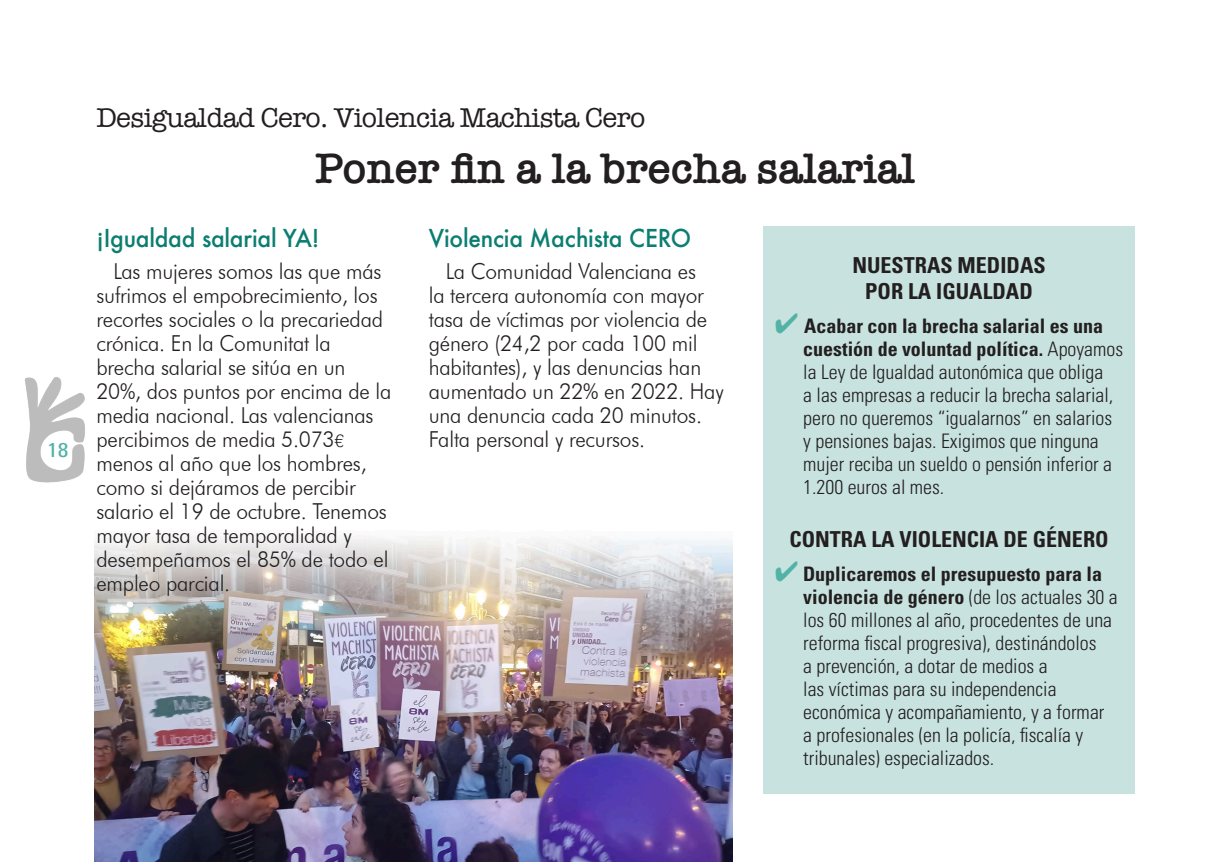
<style>
.page{position:relative;width:1214px;height:862px;background:#fff}
.page>*{position:absolute;margin:0;border:0;box-sizing:border-box;transform-origin:0 0}
.Título{font:600 44px "American Typewriter";color:#231f20}
.Subtítulo{font:28px "American Typewriter";letter-spacing:-.02em;color:#231f20}
.Subtítulo_de_texto{font:500 24px "Futura";letter-spacing:-.01em;color:#0b7e71;scale:.95 1}
.Texto_1_justificado{font:500 24px "Futura";letter-spacing:-.01em;color:#0b7e71;scale:.95 1}
.Texto_1_justificado-2{font:300 22px/24px "Futura BT";letter-spacing:-.01em;color:#231f20;scale:.95 1}
.TÍTULO_CUADROS{font:700 condensed 22px/26.4px "Univers";color:#231f20;text-align:center}
.TEXTO_NUMERADO_CUADR{font:300 condensed 20px/23px "Univers";color:#231f20}
.Numeración{font:condensed 20px "Univers";color:#53b2a6;scale:1.2 1}
.s1{font-family:"Helvetica";font-size:18px}
.s2{color:#53b2a6}
.s3{font-weight:700}
</style>
<div class="page">
<img style="left:95px;top:538px;width:637px;height:324px">
<img style="left:25px;top:377px;width:60px;height:106px">
<div style="left:763px;top:227px;width:371px;height:567px;background:#c8e3df"></div>
<p class="Numeración" style="left:47px;top:437px;width:19px">18</p>
<p class="Subtítulo" style="left:96px;top:96px;width:550px">Desigualdad Cero. Violencia Machista Cero</p>
<p class="Título" style="left:315px;top:135px;width:601px">Poner fin a la brecha salarial</p>
<p class="Texto_1_justificado" style="left:96px;top:221px;width:236px">¡Igualdad salarial YA!</p>
<p class="Texto_1_justificado-2" style="left:96px;top:259px;width:312px;text-indent:17px">Las mujeres somos las que más sufrimos el empobrecimiento, los recortes sociales o la precariedad crónica. En la Comunitat la brecha salarial se sitúa en un<br>20%, dos puntos por encima de la media nacional. Las valencianas percibimos de media 5.073<span class="s1">€ </span>menos al año que los hombres, como si dejáramos de percibir salario el 19 de octubre. Tenemos mayor tasa de temporalidad y desempeñamos el 85% de todo el empleo parcial.</p>
<p class="Subtítulo_de_texto" style="left:429px;top:221px;width:278px">Violencia Machista CERO</p>
<p class="Texto_1_justificado-2" style="left:429px;top:259px;width:312px;text-indent:17px">La Comunidad Valenciana es<br>la tercera autonomía con mayor tasa de víctimas por violencia de género (24,2 por cada 100 mil habitantes), y las denuncias han aumentado un 22% en 2022. Hay una denuncia cada 20 minutos.<br>Falta personal y recursos.</p>
<p class="TÍTULO_CUADROS" style="left:852px;top:251px;width:195px">NUESTRAS MEDIDAS<br>POR LA IGUALDAD</p>
<p class="TEXTO_NUMERADO_CUADR" style="left:803px;top:315px;width:321px;text-indent:-28px"><span class="s2">✔</span> <span class="s3">Acabar con la brecha salarial es una cuestión de voluntad política.</span> Apoyamos la Ley de Igualdad autonómica que obliga<br>a las empresas a reducir la brecha salarial, pero no queremos “igualarnos” en salarios y pensiones bajas. Exigimos que ninguna mujer reciba un sueldo o pensión inferior a 1.200 euros al mes.</p>
<p class="TÍTULO_CUADROS" style="left:789px;top:525px;width:321px">CONTRA LA VIOLENCIA DE GÉNERO</p>
<p class="TEXTO_NUMERADO_CUADR" style="left:803px;top:562px;width:316px;text-indent:-28px"><span class="s2">✔</span> <span class="s3">Duplicaremos el presupuesto para la violencia de género</span> (de los actuales 30 a los 60 millones al año, procedentes de una reforma fiscal progresiva), destinándolos<br>a prevención, a dotar de medios a<br>las víctimas para su independencia económica y acompañamiento, y a formar a profesionales (en la policía, fiscalía y tribunales) especializados.</p>
</div>
